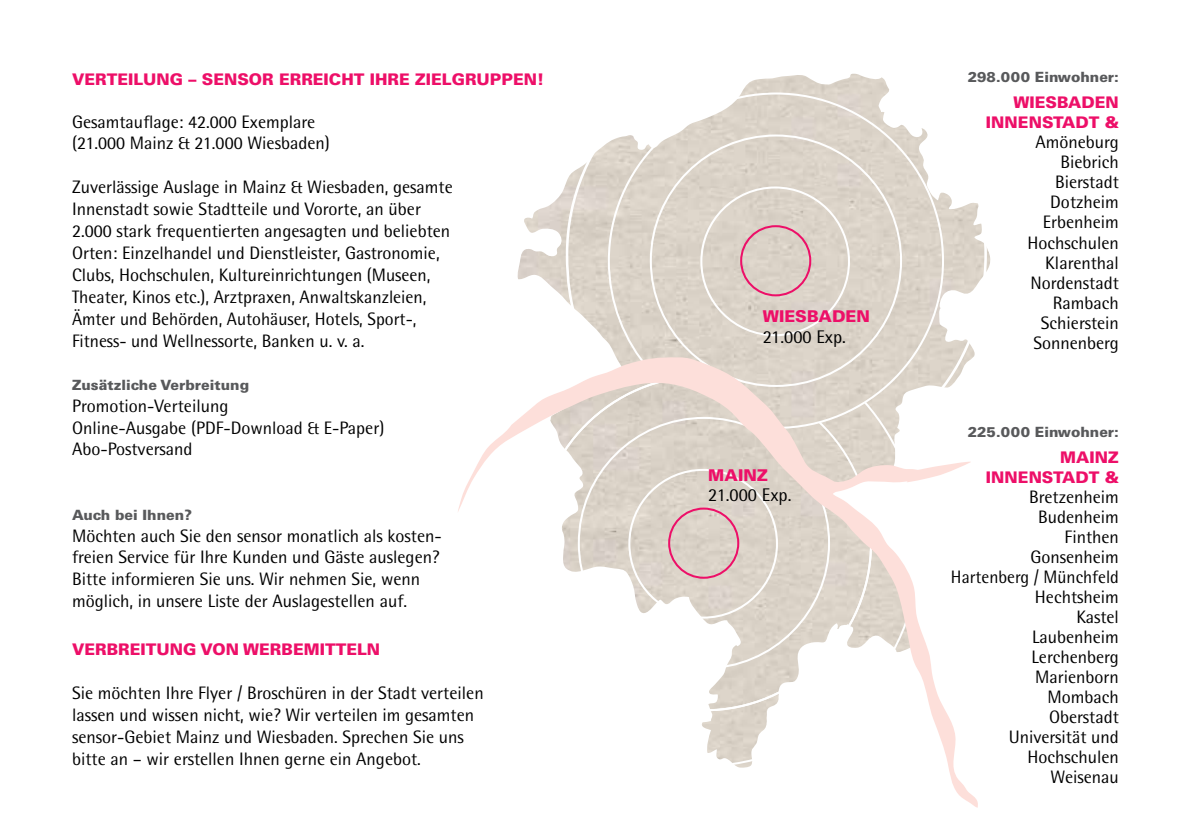
<style>
.page{position:relative;width:1191px;height:840px;background:#fff}
.page>*{position:absolute;margin:0;border:0;box-sizing:border-box;transform-origin:0 0}
.t1{font:18.2px "Rotis Semi Sans Std";color:#000}
.t2{font:18px/20px "Rotis Semi Sans Std";color:#000}
.t3{font:900 16.2px "Univers LT Std";color:#ed0f68}
.t4{font:900 16px/20px "Univers LT Std";color:#ed0f68;text-align:right}
.t5{font:900 14.2px "Univers LT Std";color:#58595b}
</style>
<div class="page">
<img style="left:517px;top:189px;width:47px;height:109px">
<svg style="left:564px;top:73px;width:424px;height:283px"></svg>
<svg style="left:458px;top:356px;width:520px;height:451px"></svg>
<p class="t4" style="left:72px;top:69px;width:473px">VERTEILUNG – SENSOR ERREICHT IHRE ZIELGRUPPEN!</p>
<p class="t2" style="left:72px;top:111px;width:259px;line-height:21.6px">Gesamtauflage: 42.000 Exemplare (21.000 Mainz &amp; 21.000 Wiesbaden)</p>
<p class="t2" style="left:72px;top:176px;width:382px;line-height:22px">Zuverlässige Auslage in Mainz &amp; Wiesbaden, gesamte Innenstadt sowie Stadtteile und Vororte, an über 2.000 stark frequentierten angesagten und beliebten Orten: Einzelhandel und Dienstleister, Gastronomie, Clubs, Hochschulen, Kultureinrichtungen (Museen, Theater, Kinos etc.), Arztpraxen, Anwaltskanzleien, Ämter und Behörden, Autohäuser, Hotels, Sport-, Fitness- und Wellnessorte, Banken u. v. a.</p>
<p class="t5" style="left:72px;top:376px;width:179px">ZUSÄTZLICHE VERBREITUNG</p>
<p class="t2" style="left:72px;top:395px;width:314px;line-height:21.6px">Promotion-Verteilung<br>Online-Ausgabe (PDF-Download &amp; E-Paper)<br>Abo-Postversand</p>
<p class="t5" style="left:72px;top:506px;width:121px">AUCH BEI IHNEN?</p>
<p class="t2" style="left:72px;top:524px;width:371px;line-height:21.6px">Möchten auch Sie den sensor monatlich als kosten&shy;freien Service für Ihre Kunden und Gäste auslegen?<br>Bitte informieren Sie uns. Wir nehmen Sie, wenn möglich, in unsere Liste der Auslagestellen auf.</p>
<p class="t4" style="left:72px;top:639px;width:310px">VERBREITUNG VON WERBEMITTELN</p>
<p class="t2" style="left:72px;top:682px;width:413px;line-height:22px">Sie möchten Ihre Flyer / Broschüren in der Stadt verteilen lassen und wissen nicht, wie? Wir verteilen im gesamten sensor-Gebiet Mainz und Wiesbaden. Sprechen Sie uns bitte an – wir erstellen Ihnen gerne ein Angebot.</p>
<p class="t3" style="left:763px;top:306px;width:109px">WIESBADEN</p>
<p class="t1" style="left:763px;top:325px;width:85px">21.000 Exp.</p>
<p class="t3" style="left:708px;top:464px;width:61px">MAINZ</p>
<p class="t1" style="left:708px;top:484px;width:85px">21.000 Exp.</p>
<p class="t5" style="left:967px;top:68px;width:153px">298.000 EINWOHNER:</p>
<p class="t4" style="left:986px;top:92px;width:134px">WIESBADEN<br>INNENSTADT &amp;</p>
<p class="t2" style="left:1027px;top:132px;width:93px;text-align:right">Amöneburg<br>Biebrich<br>Bierstadt<br>Dotzheim<br>Erbenheim<br>Hochschulen<br>Klarenthal<br>Nordenstadt<br>Rambach<br>Schierstein<br>Sonnenberg</p>
<p class="t5" style="left:967px;top:422px;width:153px">225.000 EINWOHNER:</p>
<p class="t4" style="left:986px;top:446px;width:134px">MAINZ<br>INNENSTADT &amp;</p>
<p class="t2" style="left:951px;top:486px;width:169px;text-align:right">Bretzenheim<br>Budenheim<br>Finthen<br>Gonsenheim<br>Hartenberg / Münchfeld<br>Hechtsheim<br>Kastel<br>Laubenheim<br>Lerchenberg<br>Marienborn<br>Mombach<br>Oberstadt<br>Universität und<br>Hochschulen<br>Weisenau</p>
</div>
